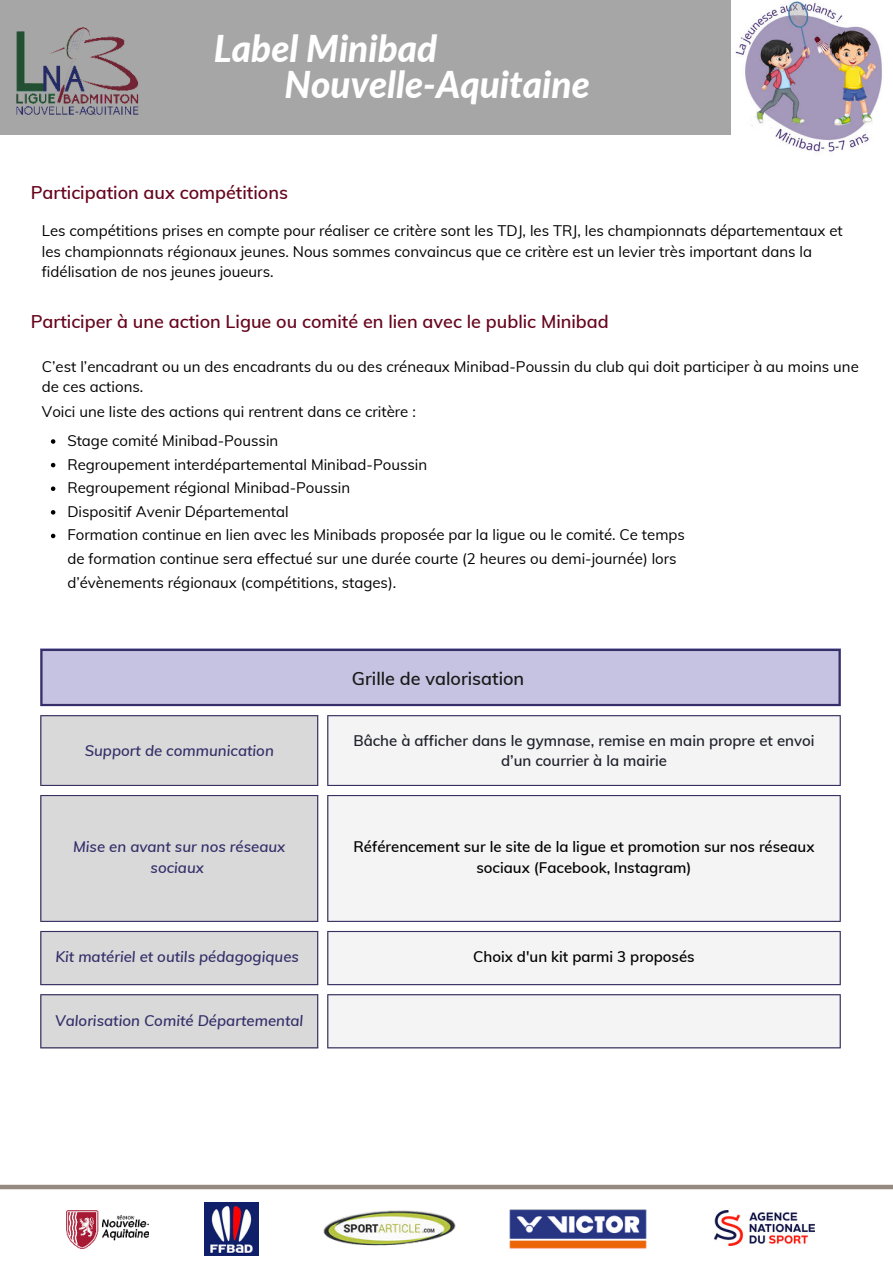
<style>
.page{position:relative;width:893px;height:1264px;background:#fff}
.page>*{position:absolute;margin:0;border:0;box-sizing:border-box;transform-origin:0 0}
.t1{font:italic 800 36.9px/36px "Lato";color:#fff}
.t2{font:600 18px "Muli";color:#67051e}
.t3{font:600 18px "Muli";color:#191919}
.t4{font:15px/23.5px "Muli";color:#000}
.t5{font:italic 600 15px/20.2px "Muli";color:#342f6a;text-align:center}
.t6{font:600 15px/20.2px "Muli";color:#000;text-align:center}
.t7{font:600 15px/20.2px "Muli";color:#1f212b;text-align:center}
</style>
<div class="page">
<svg style="left:51px;top:439px;width:4px;height:5px"></svg>
<svg style="left:51px;top:463px;width:4px;height:4px"></svg>
<svg style="left:51px;top:486px;width:4px;height:5px"></svg>
<svg style="left:51px;top:510px;width:4px;height:4px"></svg>
<svg style="left:51px;top:533px;width:4px;height:5px"></svg>
<div style="left:40px;top:648px;width:800px;height:58px;background:#c5c3e1"></div>
<svg style="left:40px;top:716px;width:278px;height:331px;background:#dadada"></svg>
<svg style="left:327px;top:716px;width:513px;height:331px;fill:#f4f4f4"></svg>
<hr style="left:40px;top:716px;width:1px;height:68px;background:#373062">
<hr style="left:317px;top:716px;width:1px;height:68px;background:#373062">
<hr style="left:40px;top:715px;width:278px;height:1px;background:#373062">
<hr style="left:40px;top:784px;width:278px;height:2px;background:#373062">
<hr style="left:327px;top:716px;width:1px;height:68px;background:#373062">
<hr style="left:839px;top:716px;width:1px;height:68px;background:#373062">
<hr style="left:327px;top:715px;width:513px;height:1px;background:#373062">
<hr style="left:327px;top:784px;width:513px;height:2px;background:#373062">
<hr style="left:40px;top:796px;width:1px;height:124px;background:#373062">
<hr style="left:317px;top:796px;width:1px;height:124px;background:#373062">
<hr style="left:40px;top:795px;width:278px;height:1px;background:#373062">
<hr style="left:40px;top:920px;width:278px;height:1px;background:#373062">
<hr style="left:327px;top:796px;width:1px;height:124px;background:#373062">
<hr style="left:839px;top:796px;width:1px;height:124px;background:#373062">
<hr style="left:327px;top:795px;width:513px;height:1px;background:#373062">
<hr style="left:327px;top:920px;width:513px;height:1px;background:#373062">
<hr style="left:40px;top:932px;width:1px;height:52px;background:#373062">
<hr style="left:317px;top:932px;width:1px;height:52px;background:#373062">
<hr style="left:40px;top:930px;width:278px;height:2px;background:#373062">
<hr style="left:40px;top:984px;width:278px;height:1px;background:#373062">
<hr style="left:327px;top:932px;width:1px;height:52px;background:#373062">
<hr style="left:839px;top:932px;width:1px;height:52px;background:#373062">
<hr style="left:327px;top:930px;width:513px;height:2px;background:#373062">
<hr style="left:327px;top:984px;width:513px;height:1px;background:#373062">
<hr style="left:40px;top:995px;width:1px;height:52px;background:#373062">
<hr style="left:317px;top:995px;width:1px;height:52px;background:#373062">
<hr style="left:40px;top:994px;width:278px;height:1px;background:#373062">
<hr style="left:40px;top:1047px;width:278px;height:1px;background:#373062">
<hr style="left:327px;top:995px;width:1px;height:52px;background:#373062">
<hr style="left:839px;top:995px;width:1px;height:52px;background:#373062">
<hr style="left:327px;top:994px;width:513px;height:1px;background:#373062">
<hr style="left:327px;top:1047px;width:513px;height:1px;background:#373062">
<hr style="left:40px;top:651px;width:3px;height:53px;background:#342f6a">
<hr style="left:838px;top:651px;width:2px;height:53px;background:#342f6a">
<hr style="left:40px;top:648px;width:800px;height:3px;background:#342f6a">
<hr style="left:40px;top:704px;width:800px;height:2px;background:#342f6a">
<div style="left:0;top:1184px;width:892px;height:5px;background:#968981"></div>
<div style="left:0;top:0;width:892px;height:135px;background:#a6a6a6"></div>
<img style="left:16px;top:27px;width:123px;height:88px">
<img style="left:731px;top:0;width:161px;height:152px">
<img style="left:509px;top:1209px;width:138px;height:40px">
<img style="left:66px;top:1210px;width:82px;height:38px">
<img style="left:323px;top:1210px;width:132px;height:36px">
<img style="left:714px;top:1210px;width:100px;height:34px">
<img style="left:205px;top:1202px;width:54px;height:53px">
<h1 class="t1" style="left:284px;top:29px;width:307px;text-indent:-71px">Label Minibad<br>Nouvelle-Aquitaine</h1>
<p class="t2" style="left:31px;top:179px;width:259px">Participation aux compétitions</p>
<p class="t4" style="left:42px;top:220px;width:802px;line-height:20.2px">Les compétitions prises en compte pour réaliser ce critère sont les TDJ, les TRJ, les championnats départementaux et les championnats régionaux jeunes. Nous sommes convaincus que ce critère est un levier très important dans la fidélisation de nos jeunes joueurs.</p>
<p class="t2" style="left:31px;top:308px;width:579px">Participer à une action Ligue ou comité en lien avec le public Minibad</p>
<p class="t4" style="left:42px;top:355px;width:818px;line-height:20.7px">C’est l’encadrant ou un des encadrants du ou des créneaux Minibad-Poussin du club qui doit participer à au moins une de ces actions.</p>
<p class="t4" style="left:67px;top:396px;width:350px;line-height:28.8px;text-indent:-25px">Voici une liste des actions qui rentrent dans ce critère :<br>Stage comité Minibad-Poussin</p>
<p class="t4" style="left:67px;top:451px;width:619px">Regroupement interdépartemental Minibad-Poussin<br>Regroupement régional Minibad-Poussin<br>Dispositif Avenir Départemental<br>Formation continue en lien avec les Minibads proposée par la ligue ou le comité. Ce temps de formation continue sera effectué sur une durée courte (2 heures ou demi-journée) lors d’évènements régionaux (compétitions, stages).</p>
<p class="t3" style="left:352px;top:665px;width:174px">Grille de valorisation</p>
<p class="t5" style="left:85px;top:739px;width:191px">Support de communication</p>
<p class="t7" style="left:353px;top:729px;width:462px">Bâche à afficher dans le gymnase, remise en main propre et envoi d’un courrier à la mairie</p>
<p class="t5" style="left:73px;top:836px;width:214px">Mise en avant sur nos réseaux sociaux</p>
<p class="t6" style="left:353px;top:836px;width:462px">Référencement sur le site de la ligue et promotion sur nos réseaux sociaux (Facebook, Instagram)</p>
<p class="t5" style="left:55px;top:946px;width:245px">Kit matériel et outils pédagogiques</p>
<p class="t6" style="left:473px;top:946px;width:223px">Choix d'un kit parmi 3 proposés</p>
<p class="t5" style="left:55px;top:1009px;width:250px">Valorisation Comité Départemental</p>
</div>
